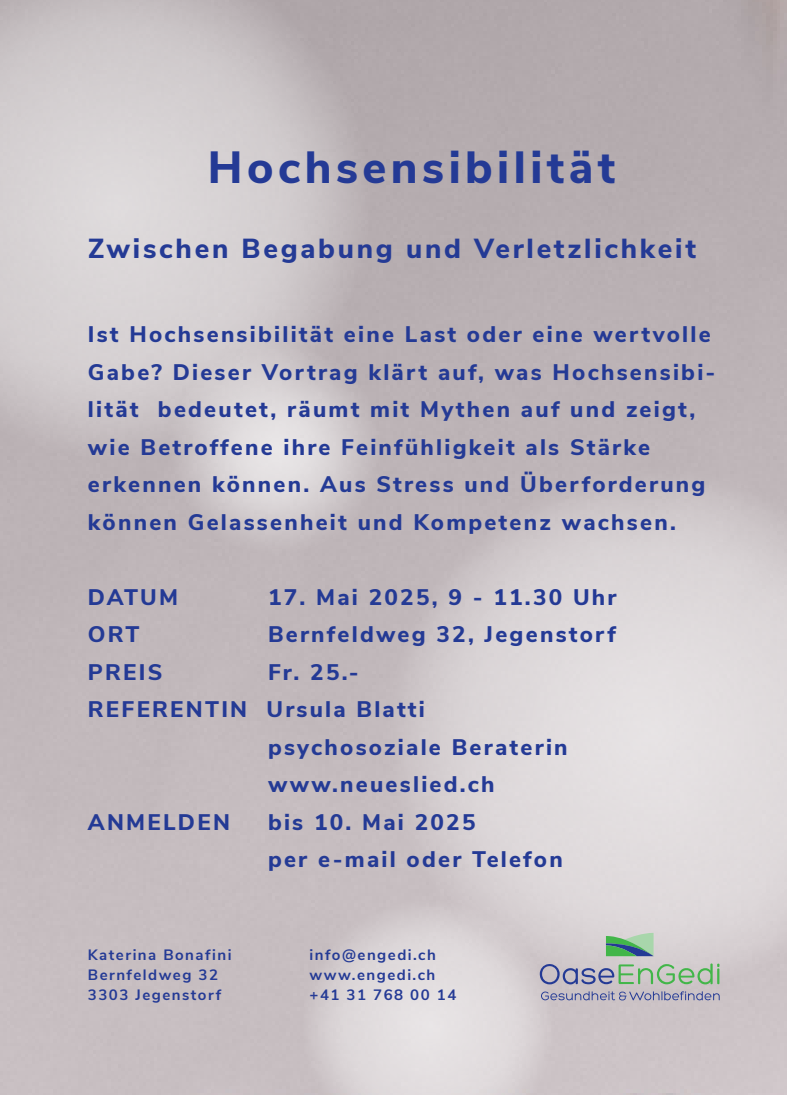
<style>
.page{position:relative;width:787px;height:1095px;background:#fff}
.page>*{position:absolute;margin:0;border:0;box-sizing:border-box;transform-origin:0 0}
.t1{font:800 45px "Nunito Sans";letter-spacing:.1em;color:#243a95}
.t2{font:800 27.5px "Nunito Sans";letter-spacing:.1em;color:#243a95}
.t3{font:800 22.5px/37.5px "Nunito Sans";letter-spacing:.1em;color:#243a95}
.t4{font:700 15px/20px "Nunito Sans";letter-spacing:.1em;color:#243a95}
</style>
<div class="page">
<svg style="left:0;top:0;width:371px;height:461px;background:#cdc7c9"></svg>
<svg style="left:169px;top:342px;width:213px;height:213px;background:#d1cbcd"></svg>
<svg style="left:302px;top:900px;width:252px;height:195px;background:#d8d2d4"></svg>
<div style="left:381px;top:459px;width:406px;height:542px;background:#231f20;opacity:.5"></div>
<svg style="left:606px;top:933px;width:47px;height:23px"></svg>
<svg style="left:541px;top:991px;width:178px;height:9px;background:#a09fb8"></svg>
<svg style="left:540px;top:963px;width:179px;height:22px;background:#a6b4b0"></svg>
<p class="t1" style="left:208px;top:135px;width:409px">Hochsensibilität</p>
<p class="t2" style="left:88px;top:228px;width:609px">Zwischen Begabung und Verletzlichkeit</p>
<p class="t3" style="left:88px;top:314px;width:629px">Ist Hochsensibilität eine Last oder eine wertvolle<br>Gabe? Dieser Vortrag klärt auf, was Hochsensibi-</p>
<p class="t3" style="left:88px;top:389px;width:609px">lität bedeutet, räumt mit Mythen auf und zeigt,</p>
<p class="t3" style="left:88px;top:427px;width:619px">wie Betroffene ihre Feinfühligkeit als Stärke erkennen können. Aus Stress und Überforderung können Gelassenheit und Kompetenz wachsen.</p>
<p class="t3" style="left:88px;top:577px;width:92px">DATUM</p>
<p class="t3" style="left:268px;top:577px;width:350px">17. Mai 2025, 9 - 11.30 Uhr</p>
<p class="t3" style="left:88px;top:614px;width:53px">ORT</p>
<p class="t3" style="left:268px;top:614px;width:349px">Bernfeldweg 32, Jegenstorf</p>
<p class="t3" style="left:88px;top:652px;width:76px">PREIS</p>
<p class="t3" style="left:268px;top:652px;width:92px">Fr. 25.-</p>
<p class="t3" style="left:88px;top:689px;width:338px">REFERENTIN Ursula Blatti</p>
<p class="t3" style="left:268px;top:727px;width:301px">psychosoziale Beraterin</p>
<p class="t3" style="left:268px;top:764px;width:228px">www.neueslied.ch</p>
<p class="t3" style="left:88px;top:802px;width:143px">ANMELDEN</p>
<p class="t3" style="left:268px;top:802px;width:209px">bis 10. Mai 2025</p>
<p class="t3" style="left:268px;top:839px;width:296px">per e-mail oder Telefon</p>
<p class="t4" style="left:88px;top:944px;width:145px">Katerina Bonafini<br>Bernfeldweg 32<br>3303 Jegenstorf</p>
<p class="t4" style="left:309px;top:944px;width:148px">info@engedi.ch www.engedi.ch +41 31 768 00 14</p>
</div>
